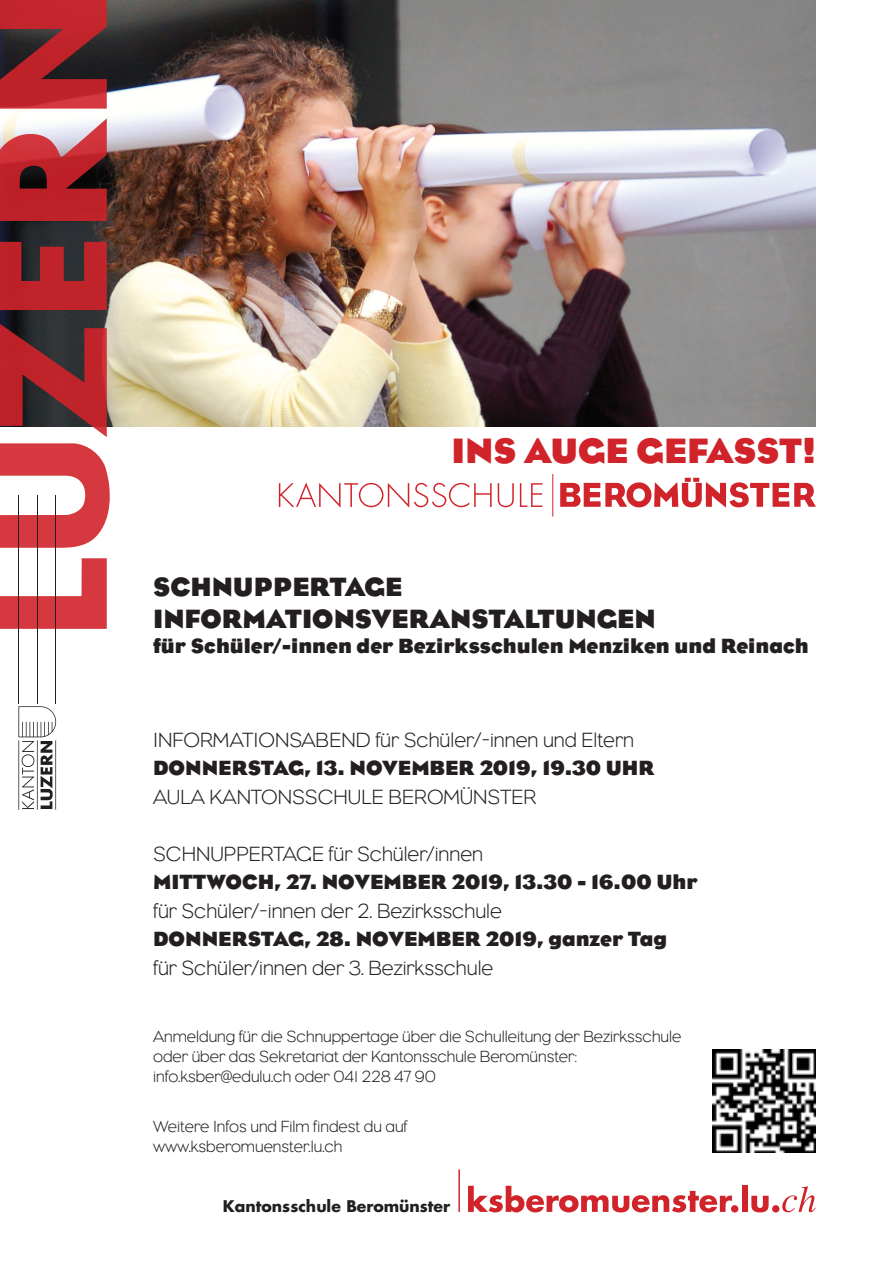
<style>
.page{position:relative;width:893px;height:1263px;background:#fff}
.page>*{position:absolute;margin:0;border:0;box-sizing:border-box;transform-origin:0 0}
.t1{font:700 36px "Eagle";color:#d1232a}
.t2{font:700 27px "Eagle";color:#231f20}
.t3{font:300 21px "Eagle";color:#231f20}
.t4{font:700 21px "Eagle";color:#231f20}
.t5{font:300 16.5px "Eagle";color:#231f20}
.t6{font:700 15.6px "Futura Luzern";color:#231f20}
</style>
<div class="page">
<img style="left:2px;top:0;width:814px;height:1213px">
<p class="t1" style="left:451px;top:428px;width:366px">INS AUGE GEFASST!</p>
<p class="t2" style="left:153px;top:570px;width:251px">SCHNUPPERTAGE</p>
<p class="t2" style="left:153px;top:602px;width:504px">INFORMATIONSVERANSTALTUNGEN</p>
<p class="t4" style="left:153px;top:633px;width:657px">für Schüler/-innen der Bezirksschulen Menziken und Reinach</p>
<p class="t3" style="left:153px;top:726px;width:482px">INFORMATIONSABEND für Schüler/-innen und Eltern</p>
<p class="t4" style="left:153px;top:755px;width:503px">DONNERSTAG, 13. NOVEMBER 2019, 19.30 UHR</p>
<p class="t3" style="left:153px;top:783px;width:385px">AULA KANTONSSCHULE BEROMÜNSTER</p>
<p class="t3" style="left:153px;top:840px;width:331px">SCHNUPPERTAGE für Schüler/innen</p>
<p class="t4" style="left:153px;top:869px;width:546px">MITTWOCH, 27. NOVEMBER 2019, 13.30 - 16.00 Uhr</p>
<p class="t3" style="left:153px;top:897px;width:350px">für Schüler/-innen der 2. Bezirksschule</p>
<p class="t4" style="left:153px;top:926px;width:515px">DONNERSTAG, 28. NOVEMBER 2019, ganzer Tag</p>
<p class="t3" style="left:153px;top:954px;width:342px">für Schüler/innen der 3. Bezirksschule</p>
<p class="t5" style="left:153px;top:1026px;width:530px">Anmeldung für die Schnuppertage über die Schulleitung der Bezirksschule</p>
<p class="t5" style="left:153px;top:1046px;width:425px">oder über das Sekretariat der Kantonsschule Beromünster:</p>
<p class="t5" style="left:153px;top:1066px;width:284px">info.ksber@edulu.ch oder 041 228 47 90</p>
<p class="t5" style="left:153px;top:1116px;width:256px">Weitere Infos und Film findest du auf</p>
<p class="t5" style="left:153px;top:1136px;width:191px">www.ksberomuenster.lu.ch</p>
<p class="t6" style="left:223px;top:1196px;width:229px">Kantonsschule Beromünster</p>
</div>
